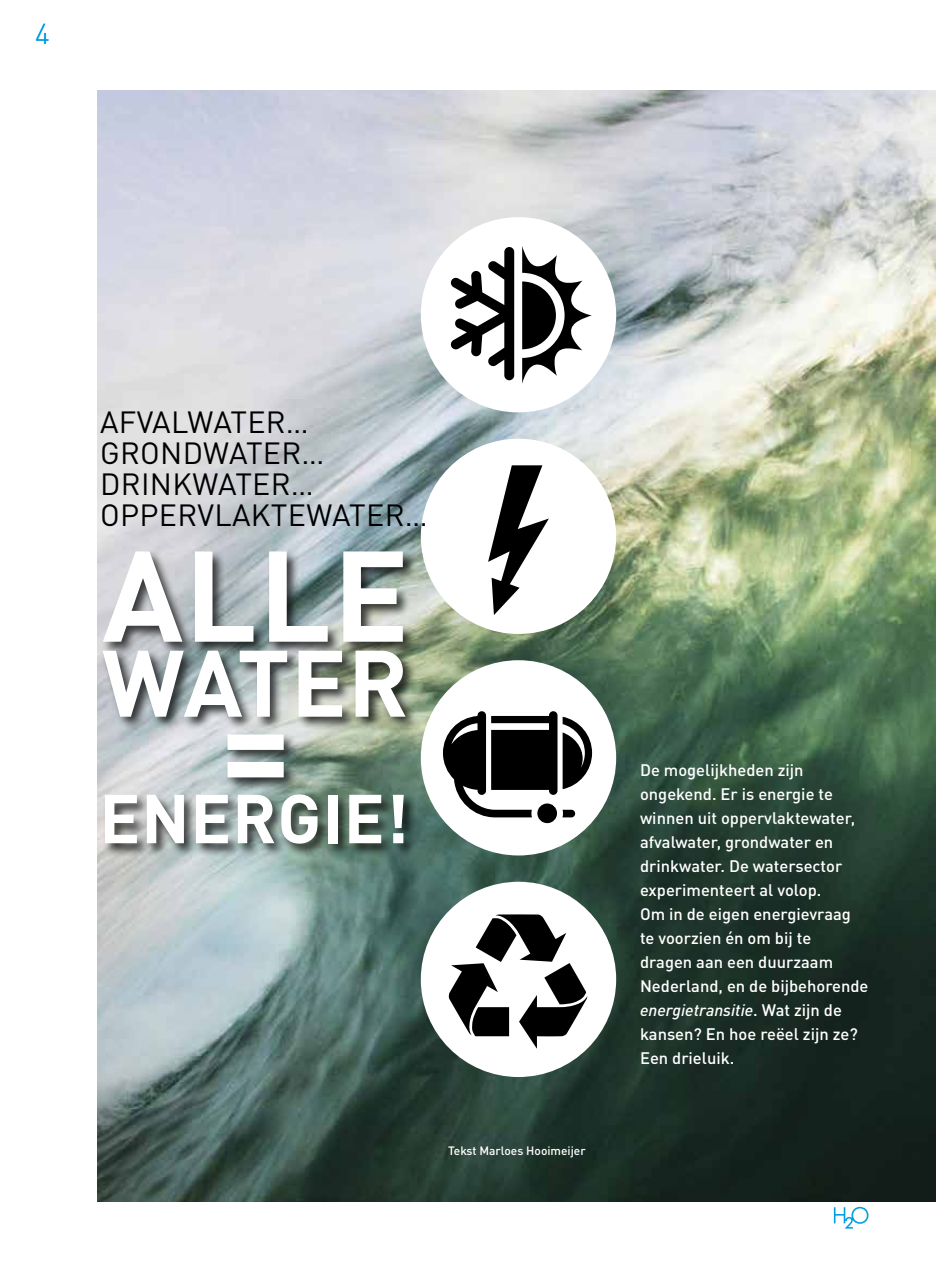
<style>
.page{position:relative;width:936px;height:1263px;background:#fff}
.page>*{position:absolute;margin:0;border:0;box-sizing:border-box;transform-origin:0 0}
.t1{font:700 126.75px "DIN Pro";color:#fff}
.t2{font:700 92.7px "DIN Pro";color:#fff}
.t3{font:700 68.1px "DIN Pro";letter-spacing:.01em;color:#fff}
.t4{font:30.3px/30.9px "DIN Pro";letter-spacing:.01em;color:#000}
.t5{font:300 28.5px "DIN Pro";color:#009ee3}
.t6{font:500 16.5px/24px "DIN Pro";color:#fff}
.t7{font:500 12px "DIN Pro";color:#fff}
.s1{font-style:italic}
</style>
<div class="page">
<svg style="left:833px;top:1207px;width:35px;height:21px"></svg>
<img style="left:98px;top:90px;width:837px;height:1111px">
<div style="left:421px;top:217px;width:195px;height:195px;background:#fff;border-radius:50%"></div>
<svg style="left:450px;top:246px;width:142px;height:138px"></svg>
<div style="left:421px;top:439px;width:195px;height:195px;background:#fff;border-radius:50%"></div>
<svg style="left:488px;top:465px;width:61px;height:150px"></svg>
<div style="left:421px;top:660px;width:195px;height:195px;background:#fff;border-radius:50%"></div>
<div style="left:537px;top:803px;width:20px;height:20px;background:#000;border-radius:50%"></div>
<svg style="left:443px;top:711px;width:149px;height:106px"></svg>
<div style="left:421px;top:882px;width:195px;height:195px;background:#fff;border-radius:50%"></div>
<svg style="left:448px;top:914px;width:139px;height:135px"></svg>
<div style="left:101px;top:550px;width:318px;height:308px;background:#000;opacity:.73"></div>
<h3 class="t5" style="left:35px;top:12px;width:16px">4</h3>
<h3 class="t4" style="left:100px;top:403px;width:329px">AFVALWATER…<br>GRONDWATER…<br>DRINKWATER…<br>OPPERVLAKTEWATER…</h3>
<h1 class="t1" style="left:102px;top:490px;width:309px">ALLE</h1>
<h2 class="t2" style="left:102px;top:606px;width:308px">WATER</h2>
<h1 class="t1" style="left:221px;top:641px;width:70px">=</h1>
<h3 class="t3" style="left:99px;top:762px;width:311px">ENERGIE!</h3>
<p class="t7" style="left:448px;top:1140px;width:139px">Tekst Marloes Hooimeijer</p>
<p class="t6" style="left:640px;top:756px;width:230px">De mogelijkheden zijn ongekend. Er is energie te winnen uit oppervlaktewater, afvalwater, grondwater en drinkwater. De watersector experimenteert al volop.<br>Om in de eigen energievraag te voorzien én om bij te<br>dragen aan een duurzaam<br>Nederland, en de bijbehorende <span class="s1">energietransitie</span>. Wat zijn de kansen? En hoe reëel zijn ze?<br>Een drieluik.</p>
</div>
